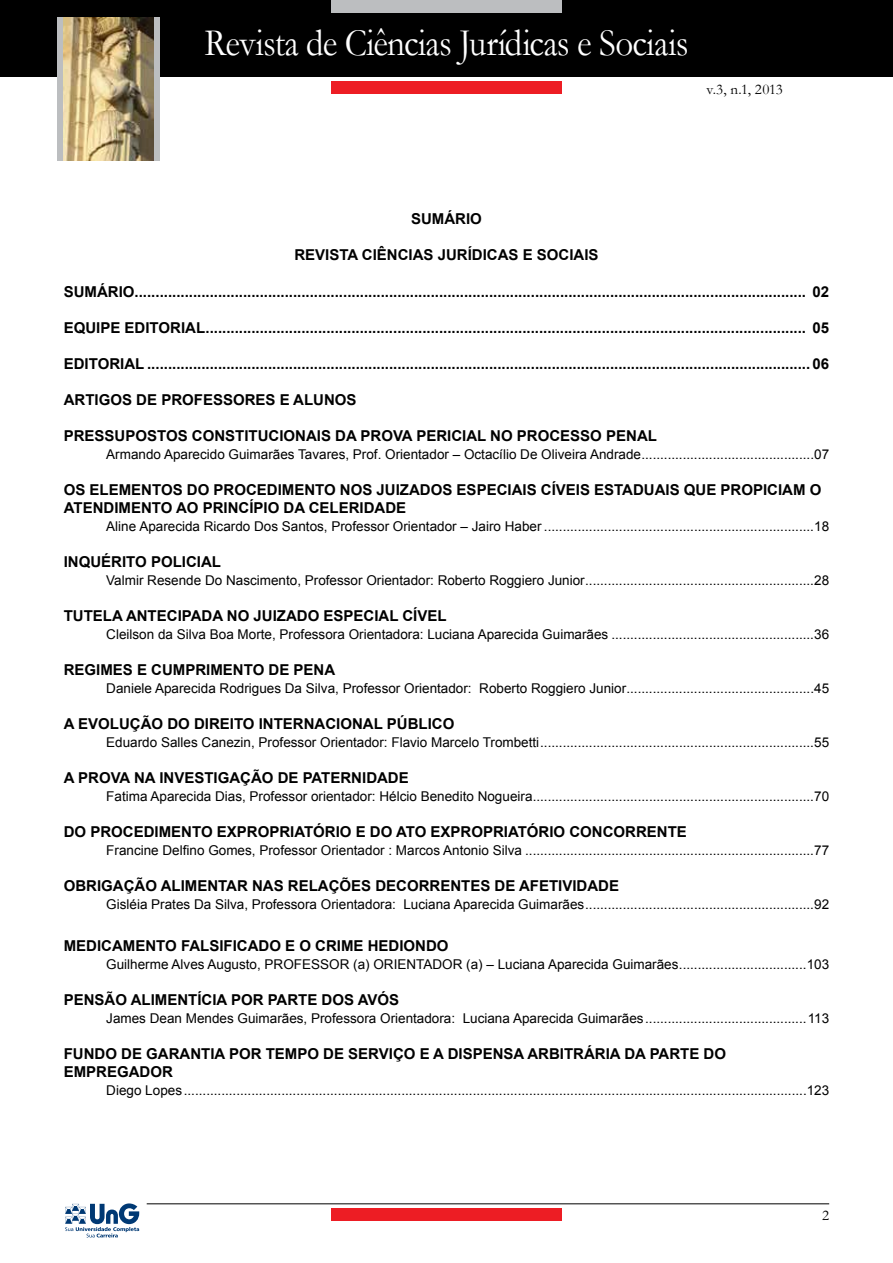
<style>
.page{position:relative;width:893px;height:1263px;background:#fff}
.page>*{position:absolute;margin:0;border:0;box-sizing:border-box;transform-origin:0 0}
.t1{font:39px "Garamond";letter-spacing:-.02em;color:#fff;scale:.9 1}
.t2{font:700 15px/18px "Arial";color:#000}
.t3{font:15px "Garamond";color:#000}
.t4{font:13.5px "Arial";color:#000}
</style>
<div class="page">
<div style="left:0;top:0;width:893px;height:77px;background:#000"></div>
<div style="left:331px;top:0;width:231px;height:13px;background:#bcbec0"></div>
<div style="left:57px;top:17px;width:7px;height:144px;background:#bcbec0"></div>
<div style="left:154px;top:17px;width:6px;height:144px;background:#bcbec0"></div>
<div style="left:331px;top:81px;width:231px;height:13px;background:#ed1d24"></div>
<div style="left:331px;top:1208px;width:231px;height:12px;background:#ed1d24"></div>
<hr style="left:147px;top:1203px;width:682px;height:1px;background:#000">
<img style="left:64px;top:18px;width:90px;height:143px">
<svg style="left:65px;top:1203px;width:74px;height:34px"></svg>
<h1 class="t1" style="left:204px;top:17px;width:539px">Revista de Ciências Jurídicas e Sociais</h1>
<p class="t3" style="left:707px;top:79px;width:78px">v.3, n.1, 2013</p>
<p class="t2" style="left:411px;top:210px;width:72px">SUMÁRIO</p>
<p class="t2" style="left:294px;top:246px;width:306px">REVISTA CIÊNCIAS JURÍDICAS E SOCIAIS</p>
<p class="t2" style="left:64px;top:283px;width:767px">SUMÁRIO................................................................................................................................................................. 02</p>
<p class="t2" style="left:64px;top:319px;width:767px">EQUIPE EDITORIAL................................................................................................................................................ 05</p>
<p class="t2" style="left:64px;top:355px;width:767px">EDITORIAL ............................................................................................................................................................... 06</p>
<p class="t2" style="left:64px;top:391px;width:294px">ARTIGOS DE PROFESSORES E ALUNOS</p>
<p class="t2" style="left:64px;top:427px;width:595px">PRESSUPOSTOS CONSTITUCIONAIS DA PROVA PERICIAL NO PROCESSO PENAL</p>
<p class="t4" style="left:106px;top:445px;width:724px">Armando Aparecido Guimarães Tavares, Prof. Orientador – Octacílio De Oliveira Andrade..............................................07</p>
<p class="t2" style="left:64px;top:481px;width:759px">OS ELEMENTOS DO PROCEDIMENTO NOS JUIZADOS ESPECIAIS CÍVEIS ESTADUAIS QUE PROPICIAM O<br>ATENDIMENTO AO PRINCÍPIO DA CELERIDADE</p>
<p class="t4" style="left:106px;top:517px;width:724px">Aline Aparecida Ricardo Dos Santos, Professor Orientador – Jairo Haber ........................................................................18</p>
<p class="t2" style="left:64px;top:553px;width:159px">INQUÉRITO POLICIAL</p>
<p class="t4" style="left:106px;top:571px;width:724px">Valmir Resende Do Nascimento, Professor Orientador: Roberto Roggiero Junior.............................................................28</p>
<p class="t2" style="left:64px;top:607px;width:384px">TUTELA ANTECIPADA NO JUIZADO ESPECIAL CÍVEL</p>
<p class="t4" style="left:106px;top:625px;width:724px">Cleilson da Silva Boa Morte, Professora Orientadora: Luciana Aparecida Guimarães ......................................................36</p>
<p class="t2" style="left:64px;top:661px;width:273px">REGIMES E CUMPRIMENTO DE PENA</p>
<p class="t4" style="left:106px;top:679px;width:724px">Daniele Aparecida Rodrigues Da Silva, Professor Orientador: Roberto Roggiero Junior..................................................45</p>
<p class="t2" style="left:64px;top:715px;width:392px">A EVOLUÇÃO DO DIREITO INTERNACIONAL PÚBLICO</p>
<p class="t4" style="left:106px;top:733px;width:724px">Eduardo Salles Canezin, Professor Orientador: Flavio Marcelo Trombetti.........................................................................55</p>
<p class="t2" style="left:64px;top:769px;width:347px">A PROVA NA INVESTIGAÇÃO DE PATERNIDADE</p>
<p class="t4" style="left:106px;top:787px;width:724px">Fatima Aparecida Dias, Professor orientador: Hélcio Benedito Nogueira...........................................................................70</p>
<p class="t2" style="left:64px;top:823px;width:625px">DO PROCEDIMENTO EXPROPRIATÓRIO E DO ATO EXPROPRIATÓRIO CONCORRENTE</p>
<p class="t4" style="left:106px;top:841px;width:724px">Francine Delfino Gomes, Professor Orientador : Marcos Antonio Silva .............................................................................77</p>
<p class="t2" style="left:64px;top:877px;width:557px">OBRIGAÇÃO ALIMENTAR NAS RELAÇÕES DECORRENTES DE AFETIVIDADE</p>
<p class="t4" style="left:106px;top:895px;width:724px">Gisléia Prates Da Silva, Professora Orientadora: Luciana Aparecida Guimarães.............................................................92</p>
<p class="t2" style="left:64px;top:937px;width:386px">MEDICAMENTO FALSIFICADO E O CRIME HEDIONDO</p>
<p class="t4" style="left:106px;top:955px;width:724px">Guilherme Alves Augusto, PROFESSOR (a) ORIENTADOR (a) – Luciana Aparecida Guimarães..................................103</p>
<p class="t2" style="left:64px;top:991px;width:337px">PENSÃO ALIMENTÍCIA POR PARTE DOS AVÓS</p>
<p class="t4" style="left:106px;top:1009px;width:724px">James Dean Mendes Guimarães, Professora Orientadora: Luciana Aparecida Guimarães...........................................113</p>
<p class="t2" style="left:64px;top:1045px;width:664px">FUNDO DE GARANTIA POR TEMPO DE SERVIÇO E A DISPENSA ARBITRÁRIA DA PARTE DO<br>EMPREGADOR</p>
<p class="t4" style="left:106px;top:1081px;width:724px">Diego Lopes ......................................................................................................................................................................123</p>
<p class="t3" style="left:822px;top:1206px;width:9px">2</p>
</div>
